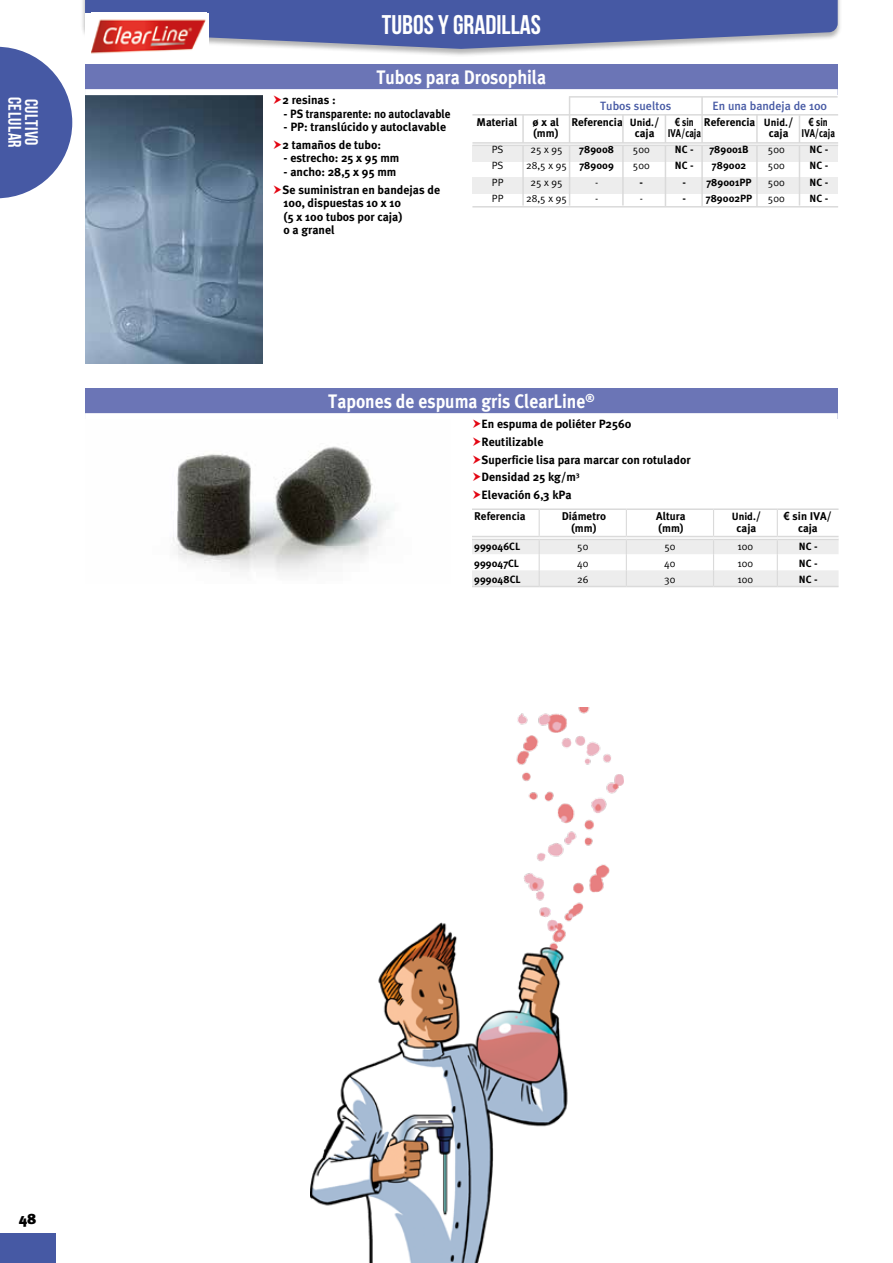
<style>
.page{position:relative;width:893px;height:1263px;background:#fff}
.page>*{position:absolute;margin:0;border:0;box-sizing:border-box;transform-origin:0 0}
.t1{font:27px "Bebas Neue";color:#fff}
.t2{font:700 19.5px "Meta Plus";color:#fff;scale:.9 1}
.t3{font:18.15px "Bebas Neue";letter-spacing:.025em;color:#fff}
.t4{font:900 15px "Meta Plus";color:#000}
.t5{font:700 12px/17.7px "Meta Plus";color:#000}
.t6{font:500 12px "Meta Plus";color:#4659a4}
.t7{font:700 11.25px/11.2px "Meta Plus";color:#000}
.t8{font:700 11.25px/11.2px "Meta Plus";color:#000;text-align:center;scale:.8 1}
.t9{font:700 10.5px "Meta Plus";color:#000}
.t10{font:10.5px "Meta Plus Normal";color:#000}
.s1{font-size:11.25px}
.s2{font-family:"Arial"}
.s3{font-family:"Meta Plus";font-weight:700}
</style>
<div class="page">
<svg style="left:0;top:47px;width:72px;height:151px"></svg>
<div style="left:80px;top:0;width:762px;height:58px;background:#000;opacity:.3"></div>
<div style="left:85px;top:0;width:753px;height:32px;background:#4659a4"></div>
<div style="left:0;top:1233px;width:55px;height:30px;background:#4659a4"></div>
<img style="left:85px;top:95px;width:178px;height:268px">
<div style="left:472px;top:145px;width:366px;height:16px;background:#ededed"></div>
<div style="left:472px;top:178px;width:366px;height:16px;background:#ededed"></div>
<hr style="left:472px;top:114px;width:366px;height:2px;background:#dadada">
<hr style="left:472px;top:142px;width:366px;height:2px;background:#dadada">
<hr style="left:472px;top:145px;width:366px;height:1px;background:#dadada">
<hr style="left:472px;top:206px;width:366px;height:2px;background:#dadada">
<hr style="left:569px;top:96px;width:1px;height:47px;background:#dadada">
<hr style="left:522px;top:115px;width:2px;height:28px;background:#dadada">
<hr style="left:701px;top:97px;width:2px;height:46px;background:#dadada">
<hr style="left:569px;top:145px;width:1px;height:61px;background:#dadada">
<hr style="left:522px;top:145px;width:2px;height:61px;background:#dadada">
<hr style="left:701px;top:145px;width:2px;height:61px;background:#dadada">
<hr style="left:622px;top:115px;width:2px;height:28px;background:#dadada">
<hr style="left:622px;top:146px;width:2px;height:59px;background:#dadada">
<svg style="left:665px;top:116px;width:1px;height:26px"></svg>
<hr style="left:665px;top:146px;width:1px;height:60px;background:#dadada">
<hr style="left:756px;top:114px;width:2px;height:29px;background:#dadada">
<hr style="left:756px;top:146px;width:2px;height:60px;background:#dadada">
<svg style="left:799px;top:116px;width:1px;height:26px"></svg>
<hr style="left:799px;top:146px;width:1px;height:59px;background:#dadada">
<hr style="left:569px;top:96px;width:269px;height:2px;background:#dadada">
<div style="left:85px;top:64px;width:753px;height:30px;background:#6b75b6"></div>
<div style="left:85px;top:89px;width:753px;height:6px;background:#fff"></div>
<svg style="left:472px;top:510px;width:366px;height:76px"></svg>
<hr style="left:472px;top:508px;width:67px;height:2px;background:#dadada">
<hr style="left:777px;top:508px;width:61px;height:2px;background:#dadada">
<hr style="left:539px;top:508px;width:87px;height:2px;background:#dadada">
<hr style="left:626px;top:508px;width:87px;height:2px;background:#dadada">
<hr style="left:713px;top:508px;width:64px;height:2px;background:#dadada">
<hr style="left:472px;top:536px;width:67px;height:1px;background:#dadada">
<hr style="left:472px;top:539px;width:67px;height:1px;background:#dadada">
<hr style="left:539px;top:536px;width:87px;height:1px;background:#dadada">
<hr style="left:539px;top:539px;width:87px;height:1px;background:#dadada">
<hr style="left:626px;top:536px;width:87px;height:1px;background:#dadada">
<hr style="left:626px;top:539px;width:87px;height:1px;background:#dadada">
<hr style="left:713px;top:536px;width:64px;height:1px;background:#dadada">
<hr style="left:713px;top:539px;width:64px;height:1px;background:#dadada">
<hr style="left:777px;top:536px;width:61px;height:1px;background:#dadada">
<hr style="left:777px;top:539px;width:61px;height:1px;background:#dadada">
<hr style="left:472px;top:586px;width:67px;height:1px;background:#dadada">
<hr style="left:539px;top:586px;width:87px;height:1px;background:#dadada">
<hr style="left:626px;top:586px;width:87px;height:1px;background:#dadada">
<hr style="left:713px;top:586px;width:64px;height:1px;background:#dadada">
<hr style="left:777px;top:586px;width:61px;height:1px;background:#dadada">
<img style="left:173px;top:446px;width:221px;height:126px">
<div style="left:85px;top:388px;width:753px;height:30px;background:#6b75b6"></div>
<div style="left:85px;top:413px;width:753px;height:6px;background:#fff"></div>
<img style="left:311px;top:708px;width:312px;height:555px">
<div style="left:85px;top:13px;width:123px;height:47px;background:#fff"></div>
<img style="left:92px;top:19px;width:114px;height:35px">
<h3 class="t3" style="left:25px;top:97px;width:52px;rotate:90deg">CELULAr</h3>
<h3 class="t3" style="left:41px;top:99px;width:48px;rotate:90deg">CULTivo</h3>
<h1 class="t1" style="left:382px;top:10px;width:161px">TUBOS Y GRADILLAS</h1>
<h2 class="t2" style="left:376px;top:66px;width:190px">Tubos para Drosophila</h2>
<p class="t5" style="left:282px;top:91px;width:55px">2 resinas :</p>
<p class="t5" style="left:284px;top:105px;width:169px">- PS transparente: no autoclavable</p>
<p class="t5" style="left:282px;top:118px;width:165px">- PP: translúcido y autoclavable<br>2 tamaños de tubo:</p>
<p class="t5" style="left:284px;top:149px;width:117px">- estrecho: 25 x 95 mm</p>
<p class="t5" style="left:282px;top:163px;width:159px">- ancho: 28,5 x 95 mm<br>Se suministran en bandejas de</p>
<p class="t5" style="left:284px;top:196px;width:120px;line-height:13.5px">100, dispuestas 10 x 10 (5 x 100 tubos por caja) o a granel</p>
<p class="t6" style="left:600px;top:99px;width:73px">Tubos sueltos</p>
<p class="t6" style="left:713px;top:99px;width:116px">En una bandeja de 100</p>
<p class="t9" style="left:630px;top:116px;width:31px">Unid.<span class="s1">/</span></p>
<p class="t7" style="left:635px;top:128px;width:21px">caja</p>
<p class="t9" style="left:764px;top:116px;width:31px">Unid.<span class="s1">/</span></p>
<p class="t7" style="left:769px;top:128px;width:21px">caja</p>
<p class="t7" style="left:476px;top:116px;width:43px">Material</p>
<p class="t7" style="left:532px;top:116px;width:28px">ø x al (mm)</p>
<p class="t7" style="left:571px;top:116px;width:53px">Referencia</p>
<p class="t8" style="left:668px;top:116px;width:43px"><span class="s2">€</span> sin<br>IVA/caja</p>
<p class="t7" style="left:704px;top:116px;width:53px">Referencia</p>
<p class="t8" style="left:802px;top:116px;width:43px"><span class="s2">€</span> sin<br>IVA/caja</p>
<p class="t10" style="left:492px;top:144px;width:13px">PS</p>
<p class="t10" style="left:530px;top:144px;width:34px">25 x 95</p>
<p class="t9" style="left:579px;top:144px;width:36px">789008</p>
<p class="t10" style="left:633px;top:144px;width:18px">500</p>
<p class="t9" style="left:675px;top:144px;width:20px">NC -</p>
<p class="t9" style="left:709px;top:144px;width:41px">789001B</p>
<p class="t10" style="left:768px;top:144px;width:18px">500</p>
<p class="t9" style="left:810px;top:144px;width:20px">NC -</p>
<p class="t10" style="left:492px;top:160px;width:13px">PS</p>
<p class="t10" style="left:526px;top:160px;width:89px">28,5 x 95 <span class="s3">789009</span></p>
<p class="t10" style="left:633px;top:160px;width:18px">500</p>
<p class="t9" style="left:675px;top:160px;width:20px">NC -</p>
<p class="t9" style="left:712px;top:160px;width:36px">789002</p>
<p class="t10" style="left:768px;top:160px;width:18px">500</p>
<p class="t9" style="left:810px;top:160px;width:20px">NC -</p>
<p class="t10" style="left:492px;top:176px;width:13px">PP</p>
<p class="t10" style="left:530px;top:176px;width:34px">25 x 95</p>
<p class="t10" style="left:595px;top:176px;width:5px">-</p>
<p class="t9" style="left:640px;top:176px;width:5px">-</p>
<p class="t9" style="left:682px;top:176px;width:71px">- 789001PP</p>
<p class="t10" style="left:768px;top:176px;width:18px">500</p>
<p class="t9" style="left:810px;top:176px;width:20px">NC -</p>
<p class="t10" style="left:492px;top:192px;width:13px">PP</p>
<p class="t10" style="left:526px;top:192px;width:42px">28,5 x 95</p>
<p class="t10" style="left:595px;top:192px;width:5px">-</p>
<p class="t10" style="left:640px;top:192px;width:5px">-</p>
<p class="t9" style="left:682px;top:192px;width:71px">- 789002PP</p>
<p class="t10" style="left:768px;top:192px;width:18px">500</p>
<p class="t9" style="left:810px;top:192px;width:20px">NC -</p>
<h2 class="t2" style="left:328px;top:390px;width:297px">Tapones de espuma gris ClearLine<sup>®</sup></h2>
<p class="t5" style="left:481px;top:415px;width:211px">En espuma de poliéter P2560<br>Reutilizable<br>Superficie lisa para marcar con rotulador<br>Densidad 25 kg/m<sup>3<br></sup>Elevación 6,3 kPa</p>
<p class="t7" style="left:474px;top:511px;width:53px">Referencia</p>
<p class="t7" style="left:562px;top:511px;width:46px;text-align:center">Diámetro (mm)</p>
<p class="t7" style="left:656px;top:511px;width:31px">Altura (mm)</p>
<p class="t9" style="left:732px;top:511px;width:31px">Unid.<span class="s1">/</span></p>
<p class="t7" style="left:737px;top:522px;width:21px">caja</p>
<p class="t7" style="left:784px;top:511px;width:50px;text-align:center"><span class="s2">€</span> sin IVA/ caja</p>
<p class="t9" style="left:474px;top:541px;width:47px">999046CL</p>
<p class="t10" style="left:577px;top:541px;width:13px">50</p>
<p class="t10" style="left:664px;top:541px;width:13px">50</p>
<p class="t10" style="left:738px;top:541px;width:17px">100</p>
<p class="t9" style="left:799px;top:541px;width:20px">NC -</p>
<p class="t9" style="left:474px;top:557px;width:46px">999047CL</p>
<p class="t10" style="left:577px;top:557px;width:13px">40</p>
<p class="t10" style="left:664px;top:557px;width:13px">40</p>
<p class="t10" style="left:738px;top:557px;width:17px">100</p>
<p class="t9" style="left:799px;top:557px;width:20px">NC -</p>
<p class="t9" style="left:474px;top:573px;width:48px">999048CL</p>
<p class="t10" style="left:577px;top:573px;width:13px">26</p>
<p class="t10" style="left:664px;top:573px;width:13px">30</p>
<p class="t10" style="left:738px;top:573px;width:17px">100</p>
<p class="t9" style="left:799px;top:573px;width:20px">NC -</p>
<p class="t4" style="left:19px;top:1210px;width:19px">48</p>
</div>
